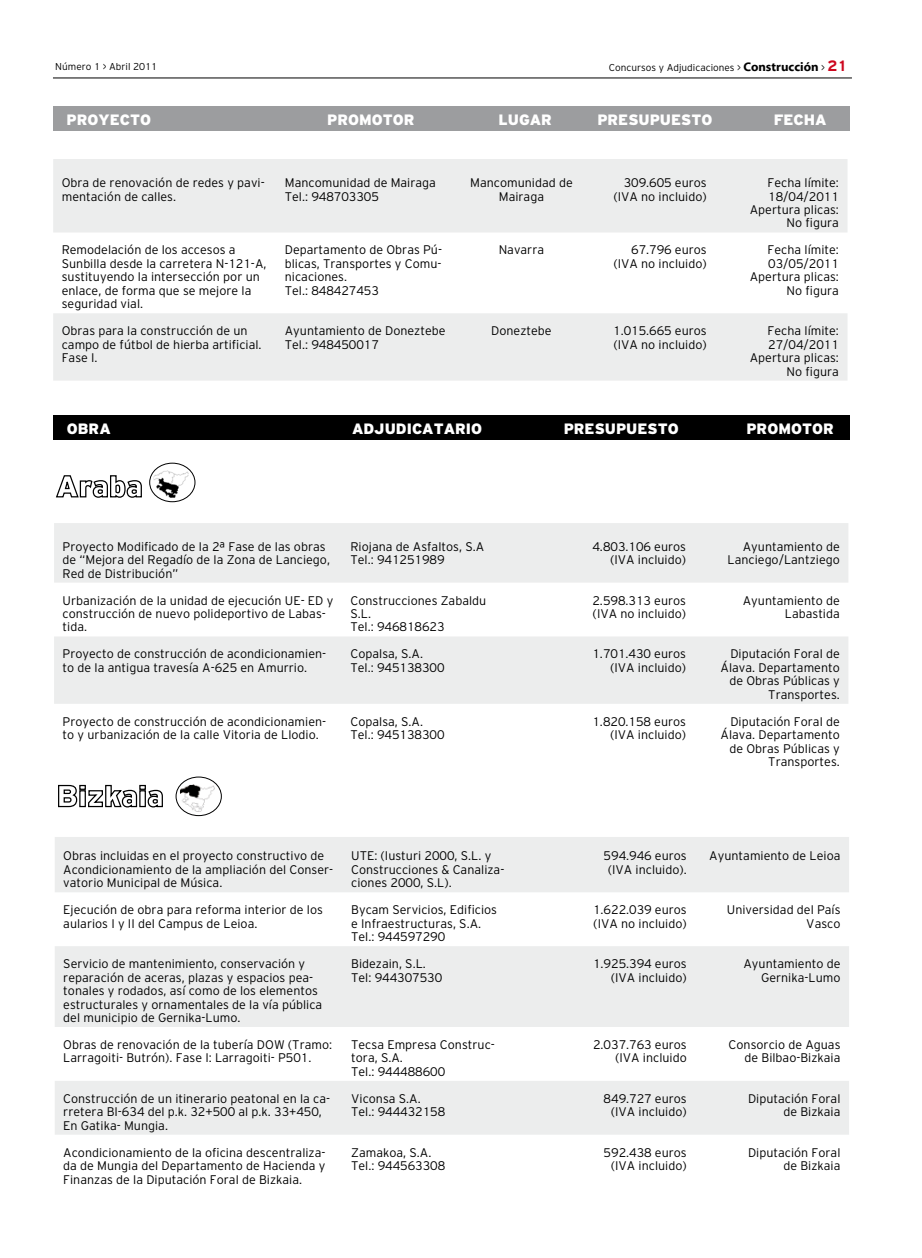
<style>
.page{position:relative;width:922px;height:1258px;background:#fff}
.page>*{position:absolute;margin:0;border:0;box-sizing:border-box;transform-origin:0 0}
.t1{font:900 15px "Civica 10";color:#fff}
.t2{font:300 12.5px/13.5px "Civica 01";color:#000}
.t3{font:300 10px "Civica 01";color:#000}
.s1{font-family:"Myriad Web Pro";font-weight:700;font-size:12.5px}
.s2{font-family:"Civica 07";font-weight:700;font-size:15px;color:#cd071e}
</style>
<div class="page">
<hr style="left:53px;top:78px;width:798px;height:1px;background:#000">
<div style="left:53px;top:106px;width:796px;height:25px;background:#9c9d9f"></div>
<svg style="left:53px;top:159px;width:794px;height:222px;fill:#eceded"></svg>
<svg style="left:54px;top:523px;width:794px;height:181px;fill:#eceded"></svg>
<div style="left:53px;top:415px;width:797px;height:25px;background:#000"></div>
<svg style="left:56px;top:475px;width:86px;height:23px"></svg>
<svg style="left:150px;top:463px;width:45px;height:39px"></svg>
<img style="left:153px;top:471px;width:35px;height:27px">
<div style="left:149px;top:463px;width:46px;height:39px;border:1px solid #000;border-radius:50%"></div>
<svg style="left:55px;top:837px;width:793px;height:298px;fill:#eceded"></svg>
<svg style="left:58px;top:784px;width:105px;height:24px"></svg>
<svg style="left:176px;top:777px;width:45px;height:39px"></svg>
<img style="left:180px;top:784px;width:35px;height:28px">
<div style="left:176px;top:777px;width:45px;height:39px;border:1px solid #000;border-radius:50%"></div>
<p class="t3" style="left:55px;top:61px;width:103px">Número 1 &gt; Abril 2011</p>
<p class="t3" style="left:608px;top:62px;width:240px">Concursos y Adjudicaciones &gt; <span class="s1">Construcción</span> &gt; <span class="s2">21</span></p>
<p class="t1" style="left:67px;top:111px;width:86px">PROYECTO</p>
<p class="t1" style="left:327px;top:111px;width:89px">PROMOTOR</p>
<p class="t1" style="left:498px;top:111px;width:55px">LUGAR</p>
<p class="t1" style="left:597px;top:111px;width:116px">PRESUPUESTO</p>
<p class="t1" style="left:773px;top:111px;width:54px">FECHA</p>
<p class="t2" style="left:62px;top:176px;width:204px">Obra de renovación de redes y pavi&shy;mentación de calles.</p>
<p class="t2" style="left:285px;top:176px;width:153px">Mancomunidad de Mairaga<br>Tel.: 948703305</p>
<p class="t2" style="left:470px;top:176px;width:104px;text-align:center">Mancomunidad de<br>Mairaga</p>
<p class="t2" style="left:613px;top:176px;width:95px;text-align:right">309.605 euros (IVA no incluido)</p>
<p class="t2" style="left:749px;top:176px;width:91px;text-align:right">Fecha límite:<br>18/04/2011<br>Apertura plicas:<br>No figura</p>
<p class="t2" style="left:62px;top:243px;width:206px">Remodelación de los accesos a<br>Sunbilla desde la carretera N-121-A, sustituyendo la intersección por un enlace, de forma que se mejore la seguridad vial.</p>
<p class="t2" style="left:285px;top:243px;width:159px">Departamento de Obras Pú&shy;blicas, Transportes y Comu&shy;nicaciones.<br>Tel.: 848427453</p>
<p class="t2" style="left:498px;top:243px;width:47px">Navarra</p>
<p class="t2" style="left:613px;top:243px;width:95px;text-align:right">67.796 euros (IVA no incluido)</p>
<p class="t2" style="left:749px;top:243px;width:91px;text-align:right">Fecha límite:<br>03/05/2011<br>Apertura plicas:<br>No figura</p>
<p class="t2" style="left:62px;top:324px;width:201px">Obras para la construcción de un campo de fútbol de hierba artificial.<br>Fase I.</p>
<p class="t2" style="left:285px;top:324px;width:162px">Ayuntamiento de Doneztebe<br>Tel.: 948450017</p>
<p class="t2" style="left:491px;top:324px;width:62px">Doneztebe</p>
<p class="t2" style="left:613px;top:324px;width:95px">1.015.665 euros (IVA no incluido)</p>
<p class="t2" style="left:749px;top:324px;width:91px;text-align:right">Fecha límite:<br>27/04/2011<br>Apertura plicas:<br>No figura</p>
<p class="t1" style="left:67px;top:420px;width:45px">OBRA</p>
<p class="t1" style="left:352px;top:420px;width:132px">ADJUDICATARIO</p>
<p class="t1" style="left:563px;top:420px;width:116px">PRESUPUESTO</p>
<p class="t1" style="left:746px;top:420px;width:89px">PROMOTOR</p>
<p class="t2" style="left:63px;top:539px;width:269px">Proyecto Modificado de la 2ª Fase de las obras de “Mejora del Regadío de la Zona de Lanciego,<br>Red de Distribución”</p>
<p class="t2" style="left:350px;top:539px;width:135px">Riojana de Asfaltos, S.A<br>Tel.: 941251989</p>
<p class="t2" style="left:592px;top:539px;width:95px;text-align:right">4.803.106 euros (IVA incluido)</p>
<p class="t2" style="left:727px;top:539px;width:114px;text-align:right">Ayuntamiento de<br>Lanciego/Lantziego</p>
<p class="t2" style="left:63px;top:593px;width:272px">Urbanización de la unidad de ejecución UE- ED y construcción de nuevo polideportivo de Labas&shy;tida.</p>
<p class="t2" style="left:350px;top:593px;width:137px">Construcciones Zabaldu<br>S.L.<br>Tel.: 946818623</p>
<p class="t2" style="left:592px;top:593px;width:95px">2.598.313 euros (IVA no incluido)</p>
<p class="t2" style="left:742px;top:593px;width:98px;text-align:right">Ayuntamiento de<br>Labastida</p>
<p class="t2" style="left:63px;top:647px;width:265px">Proyecto de construcción de acondicionamien&shy;to de la antigua travesía A-625 en Amurrio.</p>
<p class="t2" style="left:350px;top:647px;width:95px">Copalsa, S.A.<br>Tel.: 945138300</p>
<p class="t2" style="left:592px;top:647px;width:95px;text-align:right">1.701.430 euros (IVA incluido)</p>
<p class="t2" style="left:720px;top:647px;width:121px;text-align:right">Diputación Foral de<br>Álava. Departamento de Obras Públicas y<br>Transportes.</p>
<p class="t2" style="left:63px;top:714px;width:265px">Proyecto de construcción de acondicionamien&shy;to y urbanización de la calle Vitoria de Llodio.</p>
<p class="t2" style="left:350px;top:714px;width:95px">Copalsa, S.A.<br>Tel.: 945138300</p>
<p class="t2" style="left:592px;top:714px;width:95px;text-align:right">1.820.158 euros (IVA incluido)</p>
<p class="t2" style="left:720px;top:714px;width:121px;text-align:right">Diputación Foral de<br>Álava. Departamento de Obras Públicas y<br>Transportes.</p>
<p class="t2" style="left:63px;top:849px;width:271px">Obras incluidas en el proyecto constructivo de<br>Acondicionamiento de la ampliación del Conser&shy;vatorio Municipal de Música.</p>
<p class="t2" style="left:351px;top:849px;width:155px">UTE: (Iusturi 2000, S.L. y<br>Construcciones &amp; Canaliza&shy;ciones 2000, S.L).</p>
<p class="t2" style="left:603px;top:849px;width:85px;text-align:center">594.946 euros (IVA incluido).</p>
<p class="t2" style="left:709px;top:849px;width:133px">Ayuntamiento de Leioa</p>
<p class="t2" style="left:63px;top:903px;width:261px">Ejecución de obra para reforma interior de los aularios I y II del Campus de Leioa.</p>
<p class="t2" style="left:351px;top:903px;width:147px">Bycam Servicios, Edificios e Infraestructuras, S.A.<br>Tel.: 944597290</p>
<p class="t2" style="left:593px;top:903px;width:95px">1.622.039 euros (IVA no incluido)</p>
<p class="t2" style="left:726px;top:903px;width:115px;text-align:right">Universidad del País<br>Vasco</p>
<p class="t2" style="left:63px;top:957px;width:260px">Servicio de mantenimiento, conservación y reparación de aceras, plazas y espacios pea&shy;tonales y rodados, así como de los elementos estructurales y ornamentales de la vía pública del municipio de Gernika-Lumo.</p>
<p class="t2" style="left:351px;top:957px;width:92px">Bidezain, S.L.<br>Tel: 944307530</p>
<p class="t2" style="left:593px;top:957px;width:95px;text-align:right">1.925.394 euros (IVA incluido)</p>
<p class="t2" style="left:743px;top:957px;width:98px;text-align:right">Ayuntamiento de<br>Gernika-Lumo</p>
<p class="t2" style="left:63px;top:1038px;width:270px">Obras de renovación de la tubería DOW (Tramo:<br>Larragoiti- Butrón). Fase I: Larragoiti- P501.</p>
<p class="t2" style="left:351px;top:1038px;width:145px">Tecsa Empresa Construc&shy;tora, S.A.<br>Tel.: 944488600</p>
<p class="t2" style="left:593px;top:1038px;width:95px;text-align:right">2.037.763 euros (IVA incluido</p>
<p class="t2" style="left:728px;top:1038px;width:113px;text-align:right">Consorcio de Aguas de Bilbao-Bizkaia</p>
<p class="t2" style="left:63px;top:1091px;width:268px">Construcción de un itinerario peatonal en la ca&shy;rretera BI-634 del p.k. 32+500 al p.k. 33+450,<br>En Gatika- Mungia.</p>
<p class="t2" style="left:351px;top:1091px;width:95px">Viconsa S.A.<br>Tel.: 944432158</p>
<p class="t2" style="left:603px;top:1091px;width:85px;text-align:center">849.727 euros (IVA incluido)</p>
<p class="t2" style="left:747px;top:1091px;width:94px;text-align:right">Diputación Foral de Bizkaia</p>
<p class="t2" style="left:63px;top:1145px;width:264px;text-align:justify">Acondicionamiento de la oficina descentraliza&shy;da de Mungia del Departamento de Hacienda y Finanzas de la Diputación Foral de Bizkaia.</p>
<p class="t2" style="left:351px;top:1145px;width:95px">Zamakoa, S.A.<br>Tel.: 944563308</p>
<p class="t2" style="left:603px;top:1145px;width:85px;text-align:center">592.438 euros (IVA incluido)</p>
<p class="t2" style="left:747px;top:1145px;width:94px;text-align:right">Diputación Foral de Bizkaia</p>
</div>
